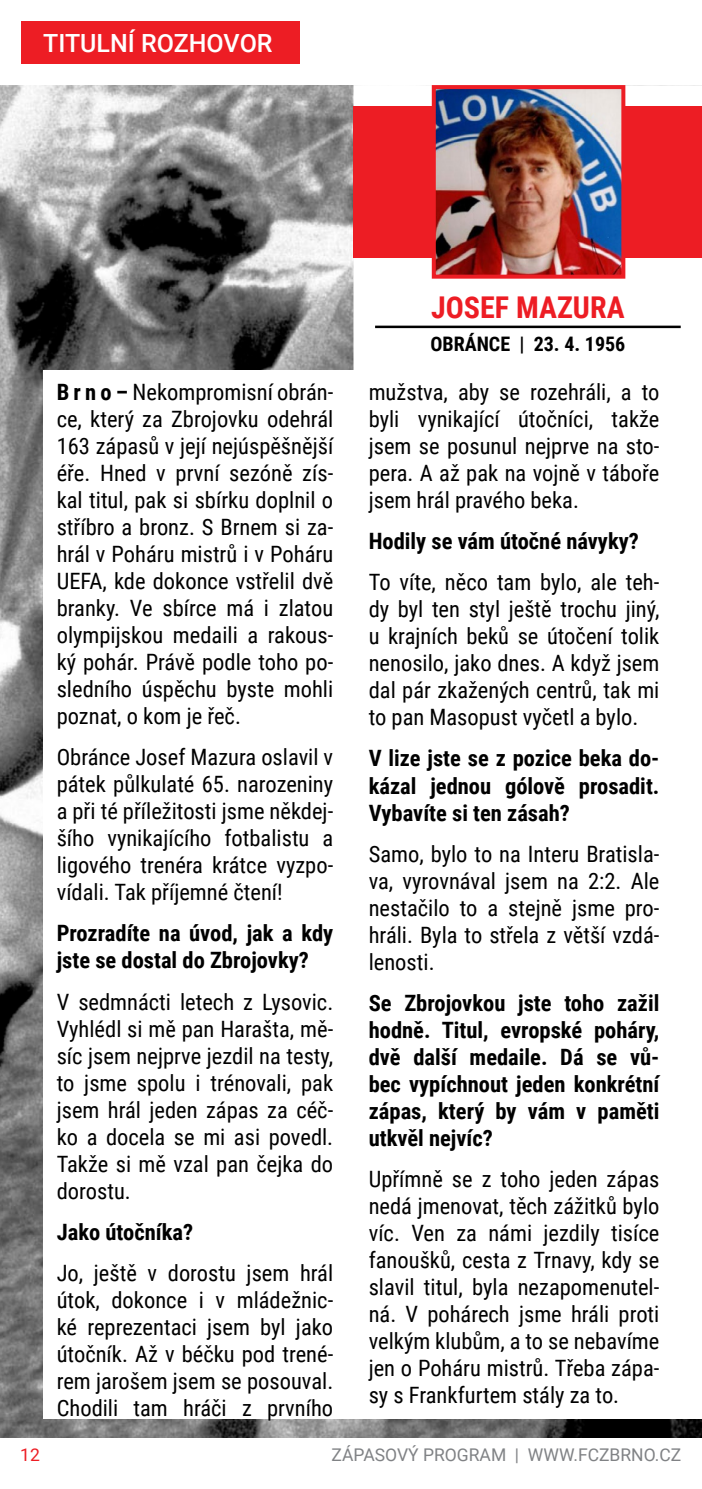
<style>
.page{position:relative;width:702px;height:1489px;background:#fff}
.page>*{position:absolute;margin:0;border:0;box-sizing:border-box;transform-origin:0 0}
.t1{font:700 30px "Roboto Condensed";color:#ed1d24}
.t2{font:500 25px "Roboto";color:#fff}
.t3{font:22.5px/27px "Roboto Condensed";color:#000;text-align:justify}
.t4{font:700 22.5px/27px "Roboto Condensed";color:#000;text-align:justify}
.t5{font:700 20px "Roboto Condensed";color:#000}
.t6{font:17.5px "Roboto";color:#808285}
.t7{font:17.5px "Roboto";color:#ed1d24}
.s1{font-weight:700}
</style>
<div class="page">
<div style="left:21px;top:21px;width:279px;height:43px;background:#ed1d24"></div>
<img style="left:0;top:85px;width:702px;height:1352px">
<svg style="left:353px;top:85px;width:349px;height:285px"></svg>
<div style="left:353px;top:106px;width:349px;height:151px;background:#ed1d24"></div>
<img style="left:437px;top:90px;width:183px;height:184px">
<div style="left:432px;top:85px;width:193px;height:194px;border:4px solid #ed1d24"></div>
<hr style="left:375px;top:325px;width:305px;height:3px;background:#000">
<div style="left:44px;top:370px;width:658px;height:1047px;background:#fff"></div>
<p class="t2" style="left:43px;top:26px;width:231px">TITULNÍ ROZHOVOR</p>
<p class="t3" style="left:57px;top:377px;width:278px"><span class="s1">B r n o –</span> Nekompromisní obrán&shy;ce, který za Zbrojovku odehrál 163 zápasů v její nejúspěšnější éře. Hned v první sezóně zís&shy;kal titul, pak si sbírku doplnil o stříbro a bronz. S Brnem si za&shy;hrál v Poháru mistrů i v Poháru UEFA, kde dokonce vstřelil dvě branky. Ve sbírce má i zlatou olympijskou medaili a rakous&shy;ký pohár. Právě podle toho po&shy;sledního úspěchu byste mohli poznat, o kom je řeč.</p>
<p class="t3" style="left:57px;top:742px;width:278px">Obránce Josef Mazura oslavil v pátek půlkulaté 65. narozeniny a při té příležitosti jsme někdej&shy;šího vynikajícího fotbalistu a ligového trenéra krátce vyzpo&shy;vídali. Tak příjemné čtení!</p>
<p class="t4" style="left:57px;top:919px;width:278px">Prozradíte na úvod, jak a kdy jste se dostal do Zbrojovky?</p>
<p class="t3" style="left:57px;top:987px;width:278px">V sedmnácti letech z Lysovic.<br>Vyhlédl si mě pan Harašta, mě&shy;síc jsem nejprve jezdil na testy, to jsme spolu i trénovali, pak jsem hrál jeden zápas za céč&shy;ko a docela se mi asi povedl.<br>Takže si mě vzal pan čejka do dorostu.</p>
<p class="t4" style="left:57px;top:1217px;width:138px">Jako útočníka?</p>
<p class="t3" style="left:57px;top:1258px;width:278px">Jo, ještě v dorostu jsem hrál útok, dokonce i v mládežnic&shy;ké reprezentaci jsem byl jako útočník. Až v béčku pod trené&shy;rem jarošem jsem se posouval.<br>Chodili tam hráči z prvního</p>
<h1 class="t1" style="left:431px;top:287px;width:195px">JOSEF MAZURA</h1>
<p class="t5" style="left:430px;top:330px;width:196px">OBRÁNCE | 23. 4. 1956</p>
<p class="t3" style="left:368px;top:377px;width:292px">mužstva, aby se rozehráli, a to byli vynikající útočníci, takže jsem se posunul nejprve na sto&shy;pera. A až pak na vojně v táboře jsem hrál pravého beka.</p>
<p class="t4" style="left:368px;top:526px;width:272px">Hodily se vám útočné návyky?</p>
<p class="t3" style="left:368px;top:568px;width:292px">To víte, něco tam bylo, ale teh&shy;dy byl ten styl ještě trochu jiný, u krajních beků se útočení tolik nenosilo, jako dnes. A když jsem dal pár zkažených centrů, tak mi to pan Masopust vyčetl a bylo.</p>
<p class="t4" style="left:368px;top:744px;width:292px">V lize jste se z pozice beka do&shy;kázal jednou gólově prosadit.<br>Vybavíte si ten zásah?</p>
<p class="t3" style="left:368px;top:839px;width:292px">Samo, bylo to na Interu Bratisla&shy;va, vyrovnával jsem na 2:2. Ale nestačilo to a stejně jsme pro&shy;hráli. Byla to střela z větší vzdá&shy;lenosti.</p>
<p class="t4" style="left:368px;top:988px;width:292px">Se Zbrojovkou jste toho zažil hodně. Titul, evropské poháry, dvě další medaile. Dá se vů&shy;bec vypíchnout jeden konkrétní zápas, který by vám v paměti utkvěl nejvíc?</p>
<p class="t3" style="left:368px;top:1164px;width:292px">Upřímně se z toho jeden zápas nedá jmenovat, těch zážitků bylo víc. Ven za námi jezdily tisíce fanoušků, cesta z Trnavy, kdy se slavil titul, byla nezapomenutel&shy;ná. V pohárech jsme hráli proti velkým klubům, a to se nebavíme jen o Poháru mistrů. Třeba zápa&shy;sy s Frankfurtem stály za to.</p>
<p class="t7" style="left:20px;top:1442px;width:21px">12</p>
<p class="t6" style="left:331px;top:1442px;width:351px">ZÁPASOVÝ PROGRAM | WWW.FCZBRNO.CZ</p>
</div>
